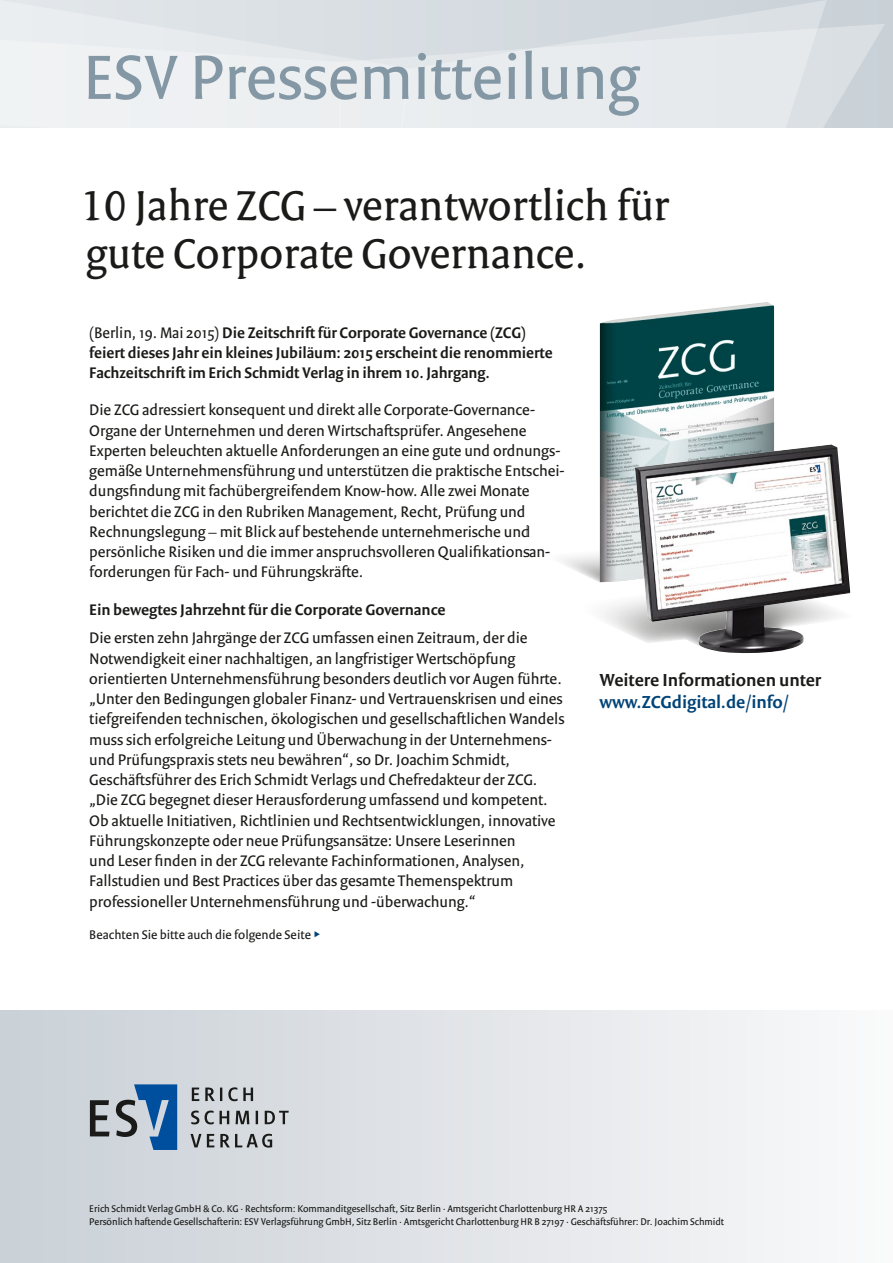
<style>
.page{position:relative;width:893px;height:1263px;background:#fff}
.page>*{position:absolute;margin:0;border:0;box-sizing:border-box;transform-origin:0 0}
.t1{font:67.5px "Versa Sans";color:#8497a5}
.t2{font:45px/48px "Versa Pro";color:#1a1a18}
.t3{font:600 18.75px "Versa Sans Pro";color:#1a1a18}
.t4{font:600 18.75px "Versa Sans Pro";color:#004377}
.t5{font:16.5px/20.2px "Versa Sans Pro";color:#1a1a18}
.t6{font:600 16.5px/20.2px "Versa Sans Pro";color:#1a1a18}
.t7{font:13.5px "Versa Sans Pro";color:#1a1a18}
.t8{font:10.5px/12.6px "Versa Sans";color:#1a1a18}
.s1{font-weight:400}
</style>
<div class="page">
<div style="left:0;top:1010px;width:893px;height:253px;background:linear-gradient(to right,#c9d0d6,#f9f9fa)"></div>
<svg style="left:0;top:0;width:335px;height:34px;background:#e0e5e8"></svg>
<svg style="left:335px;top:0;width:550px;height:128px;background:#d8dee2"></svg>
<svg style="left:0;top:34px;width:345px;height:94px"></svg>
<svg style="left:398px;top:0;width:429px;height:128px;background:#e0e5e8"></svg>
<svg style="left:190px;top:1134px;width:82px;height:13px"></svg>
<svg style="left:191px;top:1110px;width:98px;height:14px"></svg>
<svg style="left:192px;top:1087px;width:61px;height:14px"></svg>
<svg style="left:116px;top:1084px;width:61px;height:66px;background:#668aaf"></svg>
<svg style="left:90px;top:1100px;width:19px;height:36px"></svg>
<img style="left:600px;top:302px;width:174px;height:225px">
<svg style="left:563px;top:527px;width:288px;height:110px"></svg>
<img style="left:635px;top:444px;width:215px;height:209px">
<h1 class="t1" style="left:83px;top:41px;width:558px">ESV Pressemitteilung</h1>
<h2 class="t2" style="left:81px;top:181px;width:590px">10 Jahre ZCG – verantwortlich für gute Corporate Governance.</h2>
<p class="t6" style="left:89px;top:322px;width:465px"><span class="s1">(Berlin, 19. Mai 2015)</span> Die Zeitschrift für Corporate Governance (ZCG) feiert dieses Jahr ein kleines Jubiläum: 2015 erscheint die renommierte<br>Fachzeitschrift im Erich Schmidt Verlag in ihrem 10. Jahrgang.</p>
<p class="t5" style="left:89px;top:400px;width:477px">Die ZCG adressiert konsequent und direkt alle Corporate-Governance-Organe der Unternehmen und deren Wirtschaftsprüfer. Angesehene Experten beleuchten aktuelle Anforderungen an eine gute und ordnungs&shy;gemäße Unternehmensführung und unterstützen die praktische Entschei&shy;dungsfindung mit fachübergreifendem Know-how. Alle zwei Monate berichtet die ZCG in den Rubriken Management, Recht, Prüfung und Rechnungslegung – mit Blick auf bestehende unternehmerische und persönliche Risiken und die immer anspruchsvolleren Qualifikationsan&shy;forderungen für Fach- und Führungskräfte.</p>
<p class="t6" style="left:89px;top:599px;width:358px">Ein bewegtes Jahrzehnt für die Corporate Governance</p>
<p class="t5" style="left:89px;top:628px;width:477px">Die ersten zehn Jahrgänge der ZCG umfassen einen Zeitraum, der die Notwendigkeit einer nachhaltigen, an langfristiger Wertschöpfung orientierten Unternehmensführung besonders deutlich vor Augen führte. „Unter den Bedingungen globaler Finanz- und Vertrauenskrisen und eines tiefgreifenden technischen, ökologischen und gesellschaftlichen Wandels muss sich erfolgreiche Leitung und Überwachung in der Unternehmens&shy;und Prüfungspraxis stets neu bewähren“, so Dr. Joachim Schmidt, Geschäftsführer des Erich Schmidt Verlags und Chefredakteur der ZCG. „Die ZCG begegnet dieser Herausforderung umfassend und kompetent.<br>Ob aktuelle Initiativen, Richtlinien und Rechtsentwicklungen, innovative Führungskonzepte oder neue Prüfungsansätze: Unsere Leserinnen<br>und Leser finden in der ZCG relevante Fachinformationen, Analysen, Fallstudien und Best Practices über das gesamte Themenspektrum professioneller Unternehmensführung und -überwachung.“</p>
<p class="t7" style="left:89px;top:927px;width:223px">Beachten Sie bitte auch die folgende Seite</p>
<p class="t3" style="left:600px;top:668px;width:223px">Weitere Informationen unter</p>
<p class="t4" style="left:600px;top:691px;width:191px">www.ZCGdigital.de/info/</p>
<p class="t8" style="left:89px;top:1202px;width:636px">Erich Schmidt Verlag GmbH &amp; Co. KG · Rechtsform: Kommanditgesellschaft, Sitz Berlin · Amtsgericht Charlottenburg HR A 21375<br>Persönlich haftende Gesellschafterin: ESV Verlagsführung GmbH, Sitz Berlin · Amtsgericht Charlottenburg HR B 27197 · Geschäftsführer: Dr. Joachim Schmidt</p>
</div>
